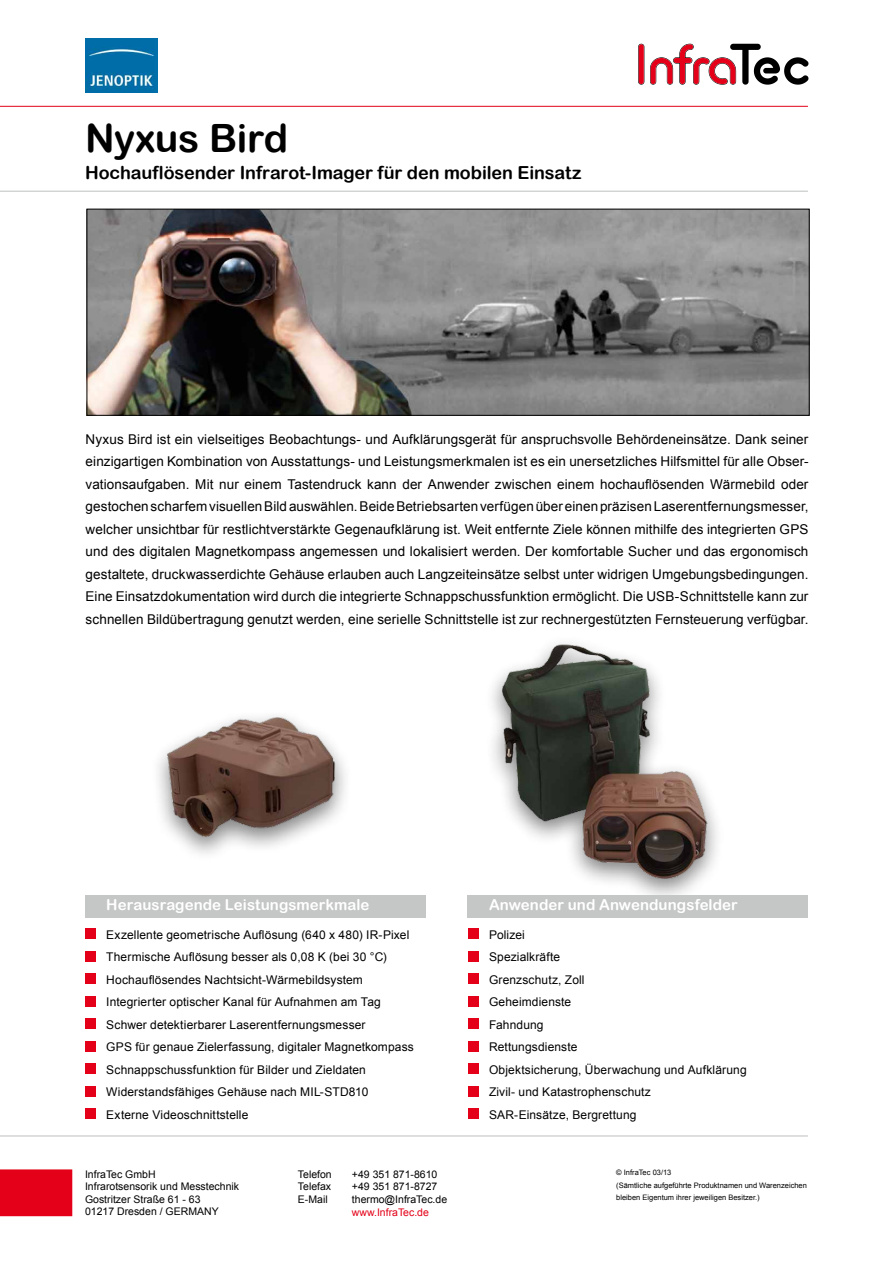
<style>
.page{position:relative;width:893px;height:1263px;background:#fff}
.page>*{position:absolute;margin:0;border:0;box-sizing:border-box;transform-origin:0 0}
.t1{font:39px "Arial Rounded MT Bold";letter-spacing:-.01em;color:#000}
.t2{font:18px "Arial Rounded MT Bold";letter-spacing:-.005em;color:#000}
.t3{font:15px "Arial Rounded MT Bold";letter-spacing:.005em;color:#fff}
.t4{font:13.5px/22.5px "Arial";letter-spacing:.005em;color:#000;text-align:justify}
.t5{font:12px/22.5px "Arial";letter-spacing:.01em;color:#000}
.t6{font:10.5px/12.6px "Arial";color:#000}
.t7{font:10.5px "Arial";color:#e30018}
.t8{font:7.5px/12.6px "Arial";color:#000}
</style>
<div class="page">
<hr style="left:0;top:106px;width:808px;height:1px;background:#e30018">
<svg style="left:638px;top:44px;width:6px;height:41px"></svg>
<svg style="left:650px;top:44px;width:158px;height:41px"></svg>
<hr style="left:0;top:191px;width:808px;height:1px;background:#c5c6c6">
<hr style="left:0;top:1135px;width:808px;height:1px;background:#c5c6c6">
<div style="left:0;top:1169px;width:72px;height:47px;background:#e30018"></div>
<div style="left:484px;top:635px;width:240px;height:269px;background:#000;opacity:.5"></div>
<img style="left:484px;top:638px;width:236px;height:249px">
<div style="left:85px;top:895px;width:340px;height:22px;background:#c5c6c6"></div>
<div style="left:85px;top:928px;width:11px;height:11px;background:#e30018"></div>
<div style="left:85px;top:951px;width:11px;height:10px;background:#e30018"></div>
<div style="left:85px;top:1018px;width:11px;height:11px;background:#e30018"></div>
<div style="left:85px;top:1041px;width:11px;height:10px;background:#e30018"></div>
<div style="left:85px;top:1063px;width:11px;height:11px;background:#e30018"></div>
<div style="left:85px;top:1086px;width:11px;height:10px;background:#e30018"></div>
<div style="left:468px;top:928px;width:10px;height:11px;background:#e30018"></div>
<div style="left:468px;top:951px;width:10px;height:10px;background:#e30018"></div>
<div style="left:468px;top:973px;width:10px;height:11px;background:#e30018"></div>
<div style="left:468px;top:996px;width:10px;height:10px;background:#e30018"></div>
<div style="left:468px;top:1018px;width:10px;height:11px;background:#e30018"></div>
<div style="left:468px;top:1041px;width:10px;height:10px;background:#e30018"></div>
<div style="left:468px;top:895px;width:340px;height:22px;background:#c5c6c6"></div>
<div style="left:85px;top:996px;width:11px;height:10px;background:#e30018"></div>
<div style="left:85px;top:1108px;width:11px;height:11px;background:#e30018"></div>
<div style="left:85px;top:973px;width:11px;height:11px;background:#e30018"></div>
<div style="left:468px;top:1086px;width:10px;height:10px;background:#e30018"></div>
<div style="left:468px;top:1108px;width:10px;height:11px;background:#e30018"></div>
<div style="left:468px;top:1063px;width:10px;height:11px;background:#e30018"></div>
<img style="left:89px;top:211px;width:719px;height:203px">
<div style="left:87px;top:209px;width:723px;height:207px;border:1px solid #000"></div>
<div style="left:150px;top:708px;width:203px;height:154px;background:#000;opacity:.5"></div>
<img style="left:156px;top:708px;width:192px;height:133px">
<img style="left:85px;top:38px;width:73px;height:55px">
<h1 class="t1" style="left:85px;top:115px;width:205px">Nyxus Bird</h1>
<h2 class="t2" style="left:85px;top:162px;width:498px">Hochauflösender Infrarot-Imager für den mobilen Einsatz</h2>
<p class="t4" style="left:86px;top:428px;width:724px">Nyxus Bird ist ein vielseitiges Beobachtungs- und Aufklärungsgerät für anspruchsvolle Behördeneinsätze. Dank seiner einzigartigen Kombination von Ausstattungs- und Leistungsmerkmalen ist es ein unersetzliches Hilfsmittel für alle Obser&shy;vationsaufgaben. Mit nur einem Tastendruck kann der Anwender zwischen einem hochauflösenden Wärmebild oder gestochen scharfem visuellen Bild auswählen. Beide Betriebsarten verfügen über einen präzisen Laserentfernungsmesser, welcher unsichtbar für restlichtverstärkte Gegenaufklärung ist. Weit entfernte Ziele können mithilfe des integrierten GPS und des digitalen Magnetkompass angemessen und lokalisiert werden. Der komfortable Sucher und das ergonomisch gestaltete, druckwasserdichte Gehäuse erlauben auch Langzeiteinsätze selbst unter widrigen Umgebungsbedingungen.<br>Eine Einsatzdokumentation wird durch die integrierte Schnappschussfunktion ermöglicht. Die USB-Schnittstelle kann zur schnellen Bildübertragung genutzt werden, eine serielle Schnittstelle ist zur rechnergestützten Fernsteuerung verfügbar.</p>
<p class="t3" style="left:106px;top:896px;width:265px">Herausragende Leistungsmerkmale</p>
<p class="t5" style="left:106px;top:923px;width:309px">Exzellente geometrische Auflösung (640 x 480) IR-Pixel Thermische Auflösung besser als 0,08 K (bei 30 °C)<br>Hochauflösendes Nachtsicht-Wärmebildsystem Integrierter optischer Kanal für Aufnahmen am Tag Schwer detektierbarer Laserentfernungsmesser<br>GPS für genaue Zielerfassung, digitaler Magnetkompass Schnappschussfunktion für Bilder und Zieldaten Widerstandsfähiges Gehäuse nach MIL-STD810<br>Externe Videoschnittstelle</p>
<p class="t5" style="left:489px;top:923px;width:259px">Polizei<br>Spezialkräfte<br>Grenzschutz, Zoll<br>Geheimdienste<br>Fahndung<br>Rettungsdienste<br>Objektsicherung, Überwachung und Aufklärung<br>Zivil- und Katastrophenschutz<br>SAR-Einsätze, Bergrettung</p>
<p class="t3" style="left:489px;top:896px;width:250px">Anwender und Anwendungsfelder</p>
<p class="t6" style="left:85px;top:1168px;width:156px">InfraTec GmbH<br>Infrarotsensorik und Messtechnik<br>Gostritzer Straße 61 - 63<br>01217 Dresden / GERMANY</p>
<p class="t6" style="left:298px;top:1168px;width:35px">Telefon</p>
<p class="t6" style="left:352px;top:1168px;width:87px">+49 351 871-8610</p>
<p class="t6" style="left:298px;top:1180px;width:35px">Telefax</p>
<p class="t6" style="left:352px;top:1180px;width:87px">+49 351 871-8727</p>
<p class="t6" style="left:298px;top:1193px;width:31px">E-Mail</p>
<p class="t6" style="left:352px;top:1193px;width:97px">thermo@InfraTec.de</p>
<p class="t7" style="left:352px;top:1205px;width:79px">www.InfraTec.de</p>
<p class="t8" style="left:616px;top:1166px;width:192px">© InfraTec 03/13<br>(Sämtliche aufgeführte Produktnamen und Warenzeichen bleiben Eigentum ihrer jeweiligen Besitzer.)</p>
</div>
